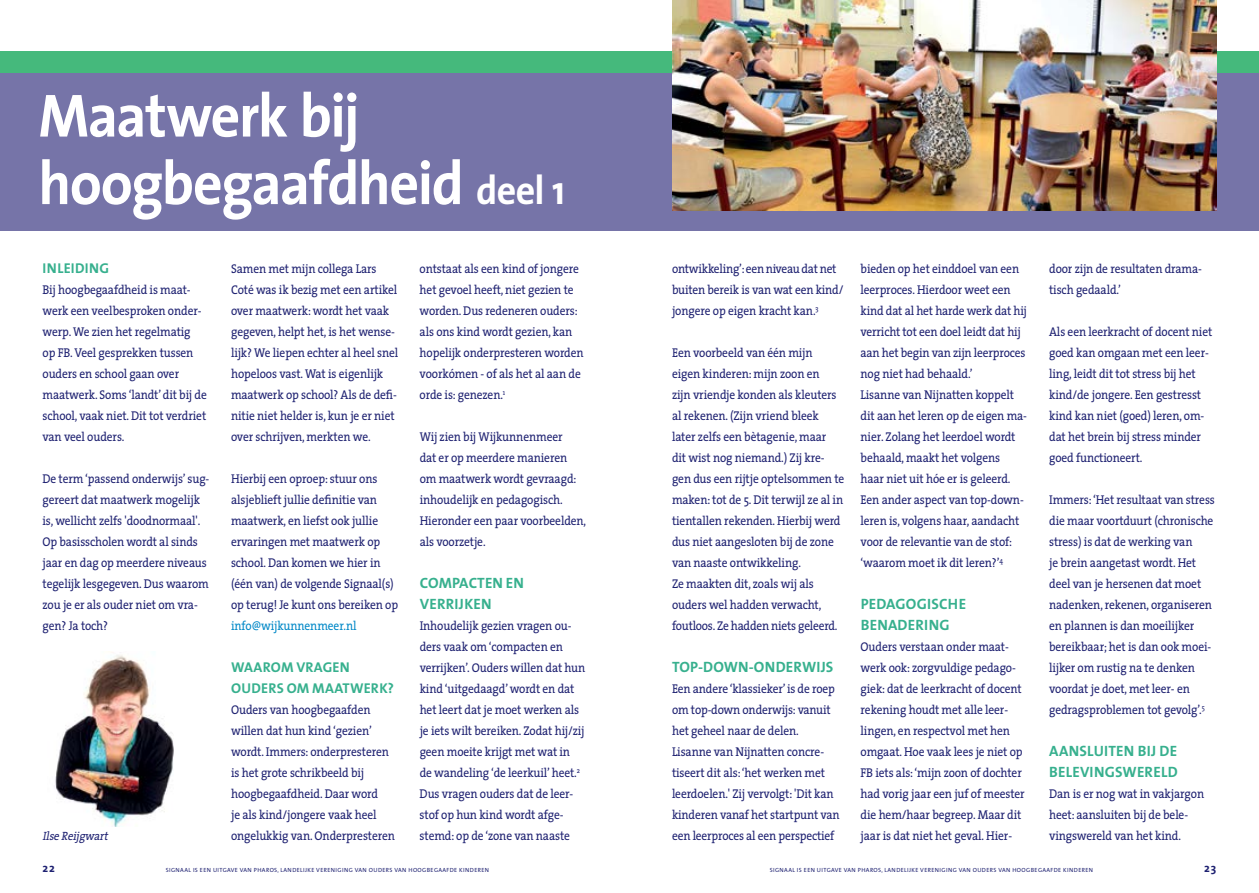
<style>
.page{position:relative;width:1259px;height:893px;background:#fff}
.page>*{position:absolute;margin:0;border:0;box-sizing:border-box;transform-origin:0 0}
.t1{font:700 61.5px/67.5px "The Sans";letter-spacing:-.025em;color:#fff;scale:.94 1}
.t2{font:700 15px/21px "The Sans";letter-spacing:.015em;color:#37b08e}
.t3{font:700 14.25px/21px "The Sans";letter-spacing:.015em;color:#37b08e}
.t4{font:12.75px/21px "The Serif";letter-spacing:-.01em;color:#1e2171;scale:.9 1}
.t5{font:12.75px "The Serif";letter-spacing:-.01em;color:#0088c7;scale:.9 1}
.t6{font:italic 12px "The Serif";color:#1e2171;scale:.9 1}
.t7{font:700 12px "The Sans";color:#1e2171}
.t8{font:6px "The Sans";letter-spacing:.065em;color:#1e2171}
.s1{font-size:40.5px}
</style>
<div class="page">
<div style="left:0;top:68px;width:1259px;height:163px;background:#7674a8"></div>
<div style="left:0;top:51px;width:1259px;height:21px;background:#45b97c"></div>
<img style="left:672px;top:0;width:544px;height:210px">
<img style="left:55px;top:655px;width:119px;height:171px">
<h1 class="t1" style="left:38px;top:80px;width:562px">Maatwerk bij hoogbegaafdheid <span class="s1">deel 1</span></h1>
<p class="t3" style="left:43px;top:257px;width:68px">INLEIDING</p>
<p class="t4" style="left:43px;top:279px;width:184px">Bij hoogbegaafdheid is maat&shy;werk een veelbesproken onder&shy;werp. We zien het regelmatig<br>op FB. Veel gesprekken tussen ouders en school gaan over maatwerk. Soms ‘landt’ dit bij de school, vaak niet. Dit tot verdriet van veel ouders.</p>
<p class="t4" style="left:43px;top:468px;width:187px">De term ‘passend onderwijs’ sug&shy;gereert dat maatwerk mogelijk is, wellicht zelfs 'doodnormaal'.<br>Op basisscholen wordt al sinds jaar en dag op meerdere niveaus tegelijk lesgegeven. Dus waarom zou je er als ouder niet om vra&shy;gen? Ja toch?</p>
<p class="t4" style="left:672px;top:258px;width:192px">ontwikkeling’: een niveau dat net buiten bereik is van wat een kind/ jongere op eigen kracht kan.<sup>3</sup></p>
<p class="t4" style="left:672px;top:342px;width:193px">Een voorbeeld van één mijn<br>eigen kinderen: mijn zoon en<br>zijn vriendje konden als kleuters al rekenen. (Zijn vriend bleek later zelfs een bètagenie, maar<br>dit wist nog niemand.) Zij kre&shy;gen dus een rijtje optelsommen te maken: tot de 5. Dit terwijl ze al in tientallen rekenden. Hierbij werd dus niet aangesloten bij de zone van naaste ontwikkeling.<br>Ze maakten dit, zoals wij als ouders wel hadden verwacht, foutloos. Ze hadden niets geleerd.</p>
<p class="t2" style="left:672px;top:656px;width:163px">TOP-DOWN-ONDERWIJS</p>
<p class="t4" style="left:672px;top:678px;width:188px">Een andere ‘klassieker’ is de roep om top-down onderwijs: vanuit het geheel naar de delen.<br>Lisanne van Nijnatten concre&shy;tiseert dit als: ‘het werken met leerdoelen.' Zij vervolgt: 'Dit kan kinderen vanaf het startpunt van een leerproces al een perspectief</p>
<p class="t4" style="left:420px;top:258px;width:184px">ontstaat als een kind of jongere het gevoel heeft, niet gezien te worden. Dus redeneren ouders: als ons kind wordt gezien, kan hopelijk onderpresteren worden voorkómen - of als het al aan de orde is: genezen.<sup>1</sup></p>
<p class="t4" style="left:420px;top:426px;width:187px">Wij zien bij Wijkunnenmeer<br>dat er op meerdere manieren om maatwerk wordt gevraagd: inhoudelijk en pedagogisch.<br>Hieronder een paar voorbeelden, als voorzetje.</p>
<p class="t2" style="left:420px;top:572px;width:106px">COMPACTEN EN<br>VERRIJKEN</p>
<p class="t4" style="left:420px;top:615px;width:186px">Inhoudelijk gezien vragen ou&shy;ders vaak om ‘compacten en verrijken’. Ouders willen dat hun kind ‘uitgedaagd’ wordt en dat het leert dat je moet werken als je iets wilt bereiken. Zodat hij/zij geen moeite krijgt met wat in de wandeling ‘de leerkuil’ heet.<sup>2<br></sup>Dus vragen ouders dat de leer&shy;stof op hun kind wordt afge&shy;stemd: op de ‘zone van naaste</p>
<p class="t4" style="left:1049px;top:258px;width:171px">door zijn de resultaten drama&shy;tisch gedaald.’</p>
<p class="t4" style="left:1049px;top:321px;width:183px">Als een leerkracht of docent niet goed kan omgaan met een leer&shy;ling, leidt dit tot stress bij het kind/de jongere. Een gestresst kind kan niet (goed) leren, om&shy;dat het brein bij stress minder goed functioneert.</p>
<p class="t4" style="left:1049px;top:489px;width:186px">Immers: ‘Het resultaat van stress die maar voortduurt (chronische stress) is dat de werking van<br>je brein aangetast wordt. Het deel van je hersenen dat moet nadenken, rekenen, organiseren en plannen is dan moeilijker bereikbaar; het is dan ook moei&shy;lijker om rustig na te denken voordat je doet, met leer- en gedragsproblemen tot gevolg’.<sup>5</sup></p>
<p class="t2" style="left:1049px;top:740px;width:130px">AANSLUITEN BIJ DE<br>BELEVINGSWERELD</p>
<p class="t4" style="left:1049px;top:783px;width:174px">Dan is er nog wat in vakjargon heet: aansluiten bij de bele-</p>
<p class="t4" style="left:860px;top:258px;width:186px">bieden op het einddoel van een leerproces. Hierdoor weet een kind dat al het harde werk dat hij verricht tot een doel leidt dat hij aan het begin van zijn leerproces nog niet had behaald.’<br>Lisanne van Nijnatten koppelt dit aan het leren op de eigen ma&shy;nier. Zolang het leerdoel wordt behaald, maakt het volgens<br>haar niet uit hóe er is geleerd.<br>Een ander aspect van top-down&shy;leren is, volgens haar, aandacht voor de relevantie van de stof: ‘waarom moet ik dit leren?’<sup>4</sup></p>
<p class="t2" style="left:860px;top:593px;width:107px">PEDAGOGISCHE<br>BENADERING</p>
<p class="t4" style="left:860px;top:636px;width:184px">Ouders verstaan onder maat&shy;werk ook: zorgvuldige pedago&shy;giek: dat de leerkracht of docent rekening houdt met alle leer&shy;lingen, en respectvol met hen omgaat. Hoe vaak lees je niet op<br>FB iets als: ‘mijn zoon of dochter had vorig jaar een juf of meester die hem/haar begreep. Maar dit jaar is dat niet het geval. Hier-</p>
<p class="t4" style="left:231px;top:258px;width:187px">Samen met mijn collega Lars<br>Coté was ik bezig met een artikel over maatwerk: wordt het vaak gegeven, helpt het, is het wense&shy;lijk? We liepen echter al heel snel hopeloos vast. Wat is eigenlijk maatwerk op school? Als de defi&shy;nitie niet helder is, kun je er niet over schrijven, merkten we.</p>
<p class="t4" style="left:231px;top:468px;width:187px">Hierbij een oproep: stuur ons alsjeblieft jullie definitie van maatwerk, en liefst ook jullie ervaringen met maatwerk op school. Dan komen we hier in (één van) de volgende Signaal(s) op terug! Je kunt ons bereiken op</p>
<p class="t5" style="left:231px;top:615px;width:141px">info@wijkunnenmeer.nl</p>
<p class="t3" style="left:231px;top:656px;width:164px">WAAROM VRAGEN<br>OUDERS OM MAATWERK?</p>
<p class="t4" style="left:231px;top:699px;width:184px">Ouders van hoogbegaafden willen dat hun kind ‘gezien’ wordt. Immers: onderpresteren is het grote schrikbeeld bij hoogbegaafdheid. Daar word<br>je als kind/jongere vaak heel ongelukkig van. Onderpresteren</p>
<p class="t6" style="left:43px;top:826px;width:78px">IlseReijgwart</p>
<p class="t4" style="left:1049px;top:825px;width:148px">vingswereld van het kind.</p>
<p class="t7" style="left:43px;top:858px;width:14px">22</p>
<p class="t8" style="left:166px;top:865px;width:325px">SIGNAAL IS EEN UITGAVE VAN PHAROS, LANDELIJKE VERENIGING VAN OUDERS VAN HOOGBEGAAFDE KINDEREN</p>
<p class="t8" style="left:770px;top:865px;width:325px">SIGNAAL IS EEN UITGAVE VAN PHAROS, LANDELIJKE VERENIGING VAN OUDERS VAN HOOGBEGAAFDE KINDEREN</p>
<p class="t7" style="left:1204px;top:858px;width:14px">23</p>
</div>
